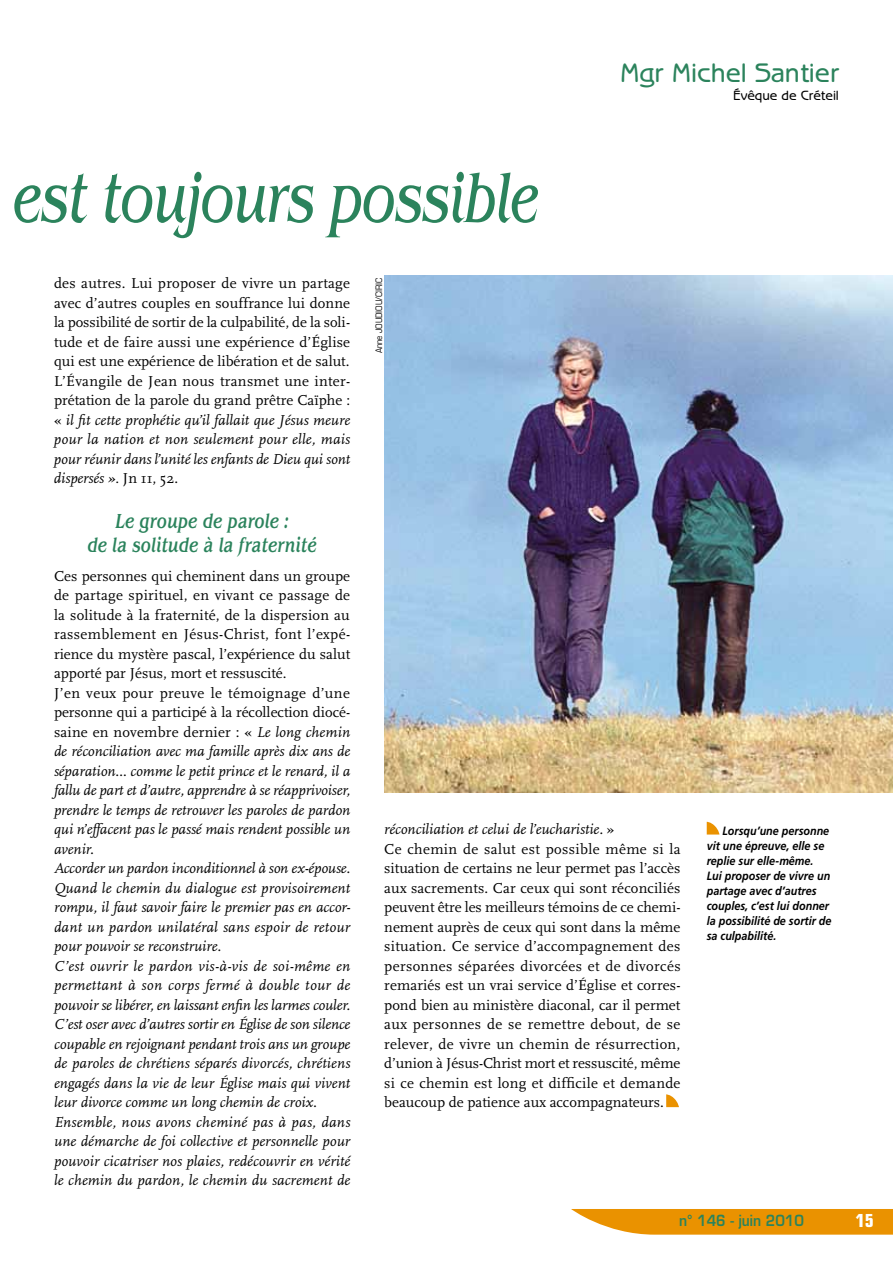
<style>
.page{position:relative;width:893px;height:1263px;background:#fff}
.page>*{position:absolute;margin:0;border:0;box-sizing:border-box;transform-origin:0 0}
.t1{font:italic 72px "Benguiat";letter-spacing:-.04em;color:#2b835c;scale:.75 1}
.t2{font:500 27px "Benguiat Gothic";color:#2b835c}
.t3{font:italic 500 21px/24px "Benguiat";color:#2b835c;text-align:center;scale:.75 1}
.t4{font:700 condensed 18px "Eurostile";color:#fff}
.t5{font:italic 15px/19.5px "Scala";color:#000}
.t6{font:15px/19.5px "Scala";letter-spacing:.005em;color:#000;text-align:justify}
.t7{font:600 15px "Eurostile";color:#2b835c;scale:.9 1}
.t8{font:500 13.5px "Benguiat Gothic";color:#000}
.t9{font:italic 700 12px/15px "Frutiger";color:#000;scale:.9 1}
.t10{font:condensed 9px "Eurostile";color:#000}
.s1{font-style:italic}
.s2{font-family:"Scala Sans"}
.s3{font-style:normal}
</style>
<div class="page">
<svg style="left:666px;top:1094px;width:13px;height:13px"></svg>
<svg style="left:571px;top:1209px;width:322px;height:25px"></svg>
<svg style="left:707px;top:822px;width:12px;height:12px"></svg>
<img style="left:384px;top:275px;width:509px;height:518px">
<h1 class="t1" style="left:12px;top:156px;width:705px">est toujours possible</h1>
<h2 class="t2" style="left:620px;top:57px;width:220px">Mgr Michel Santier</h2>
<p class="t8" style="left:733px;top:87px;width:107px">évêque de Créteil</p>
<p class="t6" style="left:54px;top:274px;width:298px">des autres. Lui proposer de vivre un partage avec d’autres couples en souffrance lui donne la possibilité de sortir de la culpabilité, de la soli&shy;tude et de faire aussi une expérience d’Église qui est une expérience de libération et de salut.<br>L’Évangile de Jean nous transmet une inter&shy;prétation de la parole du grand prêtre Caïphe : « <span class="s1">il fit cette prophétie qu’il fallait que Jésus meure pour la nation et non seulement pour elle, mais pour réunir dans l’unité les enfants de Dieu qui sont dispersés »</span><span class="s2">.</span> Jn 11, 52.</p>
<h3 class="t3" style="left:87px;top:509px;width:307px">Le groupe de parole :<br>de la solitude à la fraternité</h3>
<p class="t5" style="left:54px;top:566px;width:298px"><span class="s3">Ces personnes qui cheminent dans un groupe de partage spirituel, en vivant ce passage de la solitude à la fraternité, de la dispersion au rassemblement en Jésus-Christ, font l’expé&shy;rience du mystère pascal, l’expérience du salut apporté par Jésus, mort et ressuscité.<br>J’en veux pour preuve le témoignage d’une personne qui a participé à la récollection diocé&shy;saine en novembre dernier : «</span> Le long chemin de réconciliation avec ma famille après dix ans de séparation… comme le petit prince et le renard, il a fallu de part et d’autre, apprendre à se réapprivoiser, prendre le temps de retrouver les paroles de pardon qui n’effacent pas le passé mais rendent possible un avenir.<br>Accorder un pardon inconditionnel à son ex-épouse.<br>Quand le chemin du dialogue est provisoirement rompu, il faut savoir faire le premier pas en accor&shy;dant un pardon unilatéral sans espoir de retour pour pouvoir se reconstruire.<br>C’est ouvrir le pardon vis-à-vis de soi-même en permettant à son corps fermé à double tour de pouvoir se libérer, en laissant enfin les larmes couler.<br>C’est oser avec d’autres sortir en Église de son silence coupable en rejoignant pendant trois ans un groupe de paroles de chrétiens séparés divorcés, chrétiens engagés dans la vie de leur Église mais qui vivent leur divorce comme un long chemin de croix.<br>Ensemble, nous avons cheminé pas à pas, dans une démarche de foi collective et personnelle pour pouvoir cicatriser nos plaies, redécouvrir en vérité le chemin du pardon, le chemin du sacrement de</p>
<p class="t10" style="left:373px;top:353px;width:77px;rotate:-90deg">Anne JOUDIOU/CIRIC</p>
<p class="t6" style="left:384px;top:820px;width:298px;text-align:left"><span class="s1">réconciliation et celui de l’eucharistie.</span> »<br>Ce chemin de salut est possible même si la situation de certains ne leur permet pas l’accès aux sacrements. Car ceux qui sont réconciliés peuvent être les meilleurs témoins de ce chemi&shy;nement auprès de ceux qui sont dans la même situation. Ce service d’accompagnement des personnes séparées divorcées et de divorcés remariés est un vrai service d’Église et corres&shy;pond bien au ministère diaconal, car il permet aux personnes de se remettre debout, de se relever, de vivre un chemin de résurrection, d’union à Jésus-Christ mort et ressuscité, même si ce chemin est long et difficile et demande beaucoup de patience aux accompagnateurs.</p>
<p class="t9" style="left:707px;top:823px;width:140px;text-indent:16px">Lorsqu’une personne vit une épreuve, elle se replie sur elle-même.<br>Lui proposer de vivre un partage avec d’autres couples, c’est lui donner la possibilité de sortir de sa culpabilité.</p>
<p class="t7" style="left:679px;top:1211px;width:140px">n° 146 - juin 2010</p>
<p class="t4" style="left:856px;top:1210px;width:19px">15</p>
</div>
